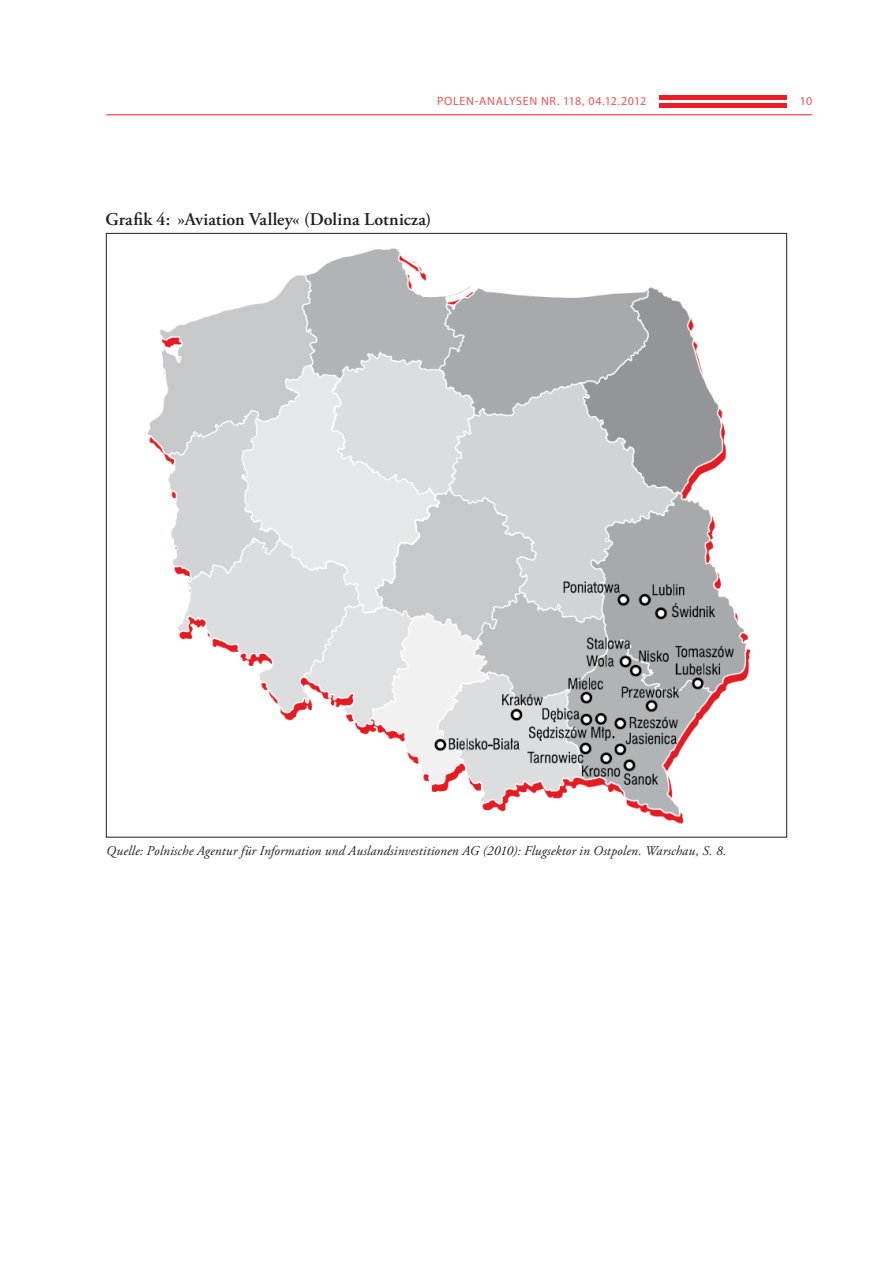
<style>
.page{position:relative;width:893px;height:1263px;background:#fff}
.page>*{position:absolute;margin:0;border:0;box-sizing:border-box;transform-origin:0 0}
.Ueberschrift_Tabelle{font:600 18px "Adobe Garamond Pro";letter-spacing:.01em;color:#231f20}
.Quelle_Tabelle_1{font:italic 13.5px "Adobe Garamond Pro";letter-spacing:.01em;color:#231f20}
.t1{font:12px "Myriad Pro";letter-spacing:.05em;color:#f05156}
</style>
<div class="page">
<div style="left:659px;top:103px;width:128px;height:5px;background:#ec1d24"></div>
<hr style="left:659px;top:96px;width:128px;height:4px;background:#ec1d24">
<hr style="left:106px;top:114px;width:706px;height:1px;background:#ec1d24">
<img style="left:148px;top:248px;width:603px;height:576px">
<p class="t1" style="left:437px;top:94px;width:211px">POLEN-ANALYSEN NR. 118, 04.12.2012</p>
<p class="t1" style="left:800px;top:94px;width:14px">10</p>
<p class="Ueberschrift_Tabelle" style="left:106px;top:209px;width:327px">Grafik 4: »Aviation Valley« (Dolina Lotnicza)</p>
<p class="Quelle_Tabelle_1" style="left:106px;top:843px;width:622px">Quelle: Polnische Agentur für Information und Auslandsinvestitionen AG (2010): Flugsektor in Ostpolen. Warschau, S. 8.</p>
</div>
